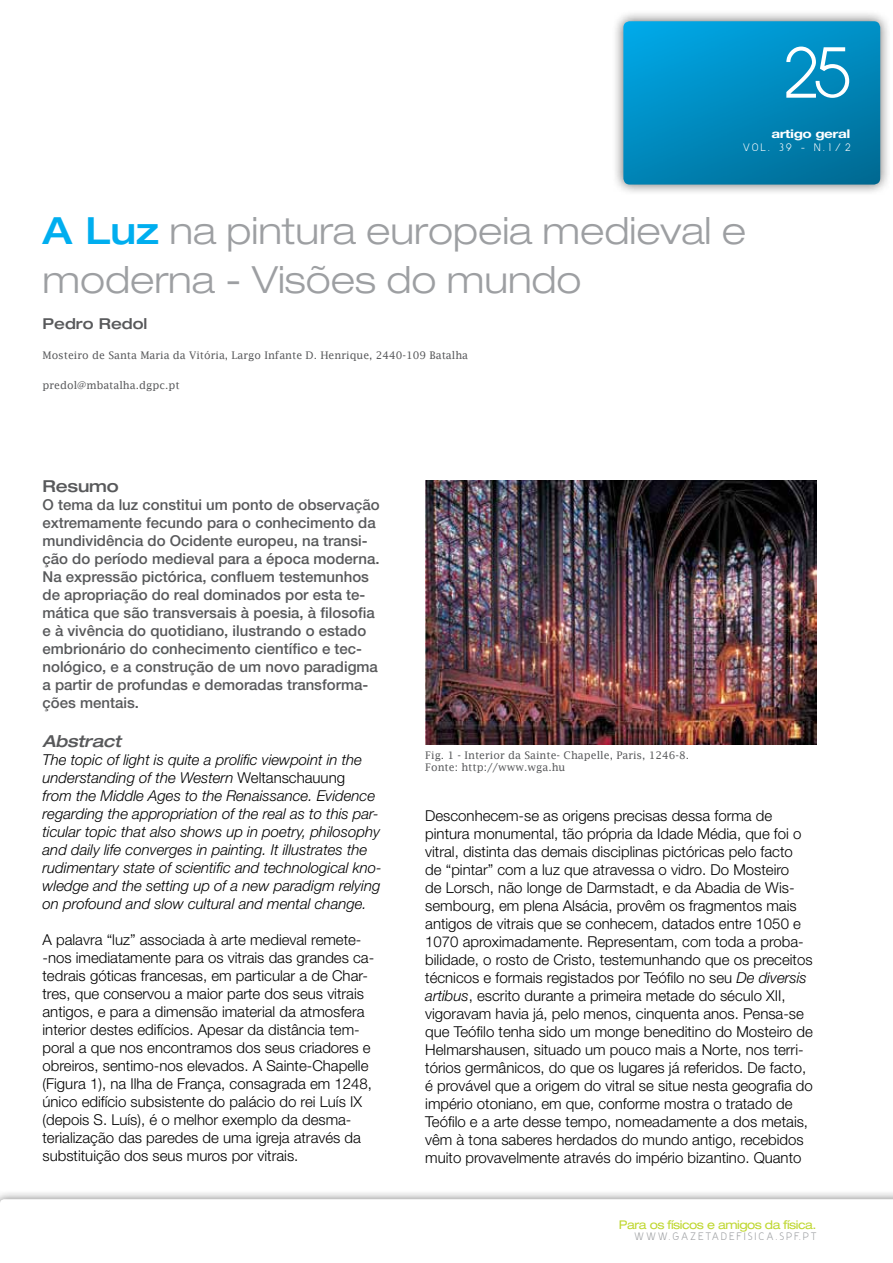
<style>
.page{position:relative;width:893px;height:1263px;background:#fff}
.page>*{position:absolute;margin:0;border:0;box-sizing:border-box;transform-origin:0 0}
.t1{font:60px "Y2 K Neophyte";color:#fff}
.t2{font:300 expanded 37.5px/49.5px "Helvetica Neue LT Std";color:#9d9fa2}
.t3{font:italic 500 expanded 16.5px "Helvetica Neue LT Std";letter-spacing:-.01em;color:#58595b}
.t4{font:500 expanded 16.5px "Helvetica Neue LT Std";letter-spacing:-.01em;color:#58595b}
.t5{font:300 15px/18px "Helvetica Neue LT Std";color:#000}
.t6{font:500 15px/18px "Helvetica Neue LT Std";color:#58595b}
.t7{font:italic 300 15px/18px "Helvetica Neue LT Std";color:#000}
.t8{font:500 expanded 15px "Helvetica Neue LT Std";color:#58595b}
.t9{font:expanded 12px "Helvetica Neue LT Std";letter-spacing:-.04em;color:#bfd730}
.t10{font:700 12px "Helvetica Neue LT Std";letter-spacing:-.03em;color:#fff;scale:1.28 1}
.t11{font:10.5px/12.6px "Lucida Fax";color:#58595b}
.t12{font:9px "Y2 K Neophyte";letter-spacing:.28em;color:#9d9fa2}
.t13{font:9px "Y2 K Neophyte";color:#fff}
.s1{font-weight:500;color:#00aeef}
.s2{font-style:normal}
.s3{font-style:italic}
</style>
<div class="page">
<div style="left:0;top:1190px;width:893px;height:73px;background:#000;opacity:.45"></div>
<svg style="left:0;top:1199px;width:893px;height:64px"></svg>
<div style="left:612px;top:10px;width:280px;height:186px;background:#000;opacity:.6"></div>
<img style="left:623px;top:21px;width:257px;height:164px">
<img style="left:425px;top:480px;width:391px;height:264px">
<h1 class="t1" style="left:784px;top:32px;width:68px">25</h1>
<p class="t10" style="left:771px;top:126px;width:63px">artigo geral</p>
<p class="t13" style="left:743px;top:141px;width:109px">VOL. 39 - N. 1 / 2</p>
<h2 class="t2" style="left:43px;top:205px;width:705px"><span class="s1">A Luz</span> na pintura europeia medieval e moderna - Visões do mundo</h2>
<p class="t8" style="left:43px;top:314px;width:106px">Pedro Redol</p>
<p class="t11" style="left:43px;top:349px;width:427px">Mosteiro de Santa Maria da Vitória, Largo Infante D. Henrique, 2440-109 Batalha</p>
<p class="t11" style="left:43px;top:379px;width:139px">predol@mbatalha.dgpc.pt</p>
<p class="t4" style="left:43px;top:476px;width:78px">Resumo</p>
<p class="t6" style="left:43px;top:496px;width:339px">O tema da luz constitui um ponto de observação extremamente fecundo para o conhecimento da mundividência do Ocidente europeu, na transi&shy;ção do período medieval para a época moderna.<br>Na expressão pictórica, confluem testemunhos de apropriação do real dominados por esta te&shy;mática que são transversais à poesia, à filosofia e à vivência do quotidiano, ilustrando o estado embrionário do conhecimento científico e tec&shy;nológico, e a construção de um novo paradigma a partir de profundas e demoradas transforma&shy;ções mentais.</p>
<p class="t3" style="left:43px;top:731px;width:80px">Abstract</p>
<p class="t7" style="left:43px;top:751px;width:341px">The topic of light is quite a prolific viewpoint in the understanding of the Western <span class="s2">Weltanschauung<br></span>from the Middle Ages to the Renaissance. Evidence regarding the appropriation of the real as to this par&shy;ticular topic that also shows up in poetry, philosophy and daily life converges in painting. It illustrates the rudimentary state of scientific and technological kno&shy;wledge and the setting up of a new paradigm relying on profound and slow cultural and mental change.</p>
<p class="t5" style="left:43px;top:931px;width:333px">A palavra “luz” associada à arte medieval remete--nos imediatamente para os vitrais das grandes ca&shy;tedrais góticas francesas, em particular a de Char&shy;tres, que conservou a maior parte dos seus vitrais antigos, e para a dimensão imaterial da atmosfera interior destes edifícios. Apesar da distância tem&shy;poral a que nos encontramos dos seus criadores e obreiros, sentimo-nos elevados. A Sainte-Chapelle (Figura 1), na Ilha de França, consagrada em 1248, único edifício subsistente do palácio do rei Luís IX (depois S. Luís), é o melhor exemplo da desma&shy;terialização das paredes de uma igreja através da substituição dos seus muros por vitrais.</p>
<p class="t11" style="left:425px;top:748px;width:265px">Fig. 1 - Interior da Sainte- Chapelle, Paris, 1246-8.<br>Fonte: http://www.wga.hu</p>
<p class="t5" style="left:425px;top:806px;width:389px">Desconhecem-se as origens precisas dessa forma de pintura monumental, tão própria da Idade Média, que foi o vitral, distinta das demais disciplinas pictóricas pelo facto de “pintar” com a luz que atravessa o vidro. Do Mosteiro<br>de Lorsch, não longe de Darmstadt, e da Abadia de Wis&shy;sembourg, em plena Alsácia, provêm os fragmentos mais antigos de vitrais que se conhecem, datados entre 1050 e 1070 aproximadamente. Representam, com toda a proba&shy;bilidade, o rosto de Cristo, testemunhando que os preceitos técnicos e formais registados por Teófilo no seu <span class="s3">De diversis artibus</span>, escrito durante a primeira metade do século XII, vigoravam havia já, pelo menos, cinquenta anos. Pensa-se que Teófilo tenha sido um monge beneditino do Mosteiro de Helmarshausen, situado um pouco mais a Norte, nos terri&shy;tórios germânicos, do que os lugares já referidos. De facto, é provável que a origem do vitral se situe nesta geografia do império otoniano, em que, conforme mostra o tratado de Teófilo e a arte desse tempo, nomeadamente a dos metais, vêm à tona saberes herdados do mundo antigo, recebidos muito provavelmente através do império bizantino. Quanto</p>
<p class="t9" style="left:619px;top:1217px;width:199px">Para os físicos e amigos da física.</p>
<p class="t12" style="left:634px;top:1230px;width:183px">WWW.GAZETADEFISICA.SPF.PT</p>
</div>
